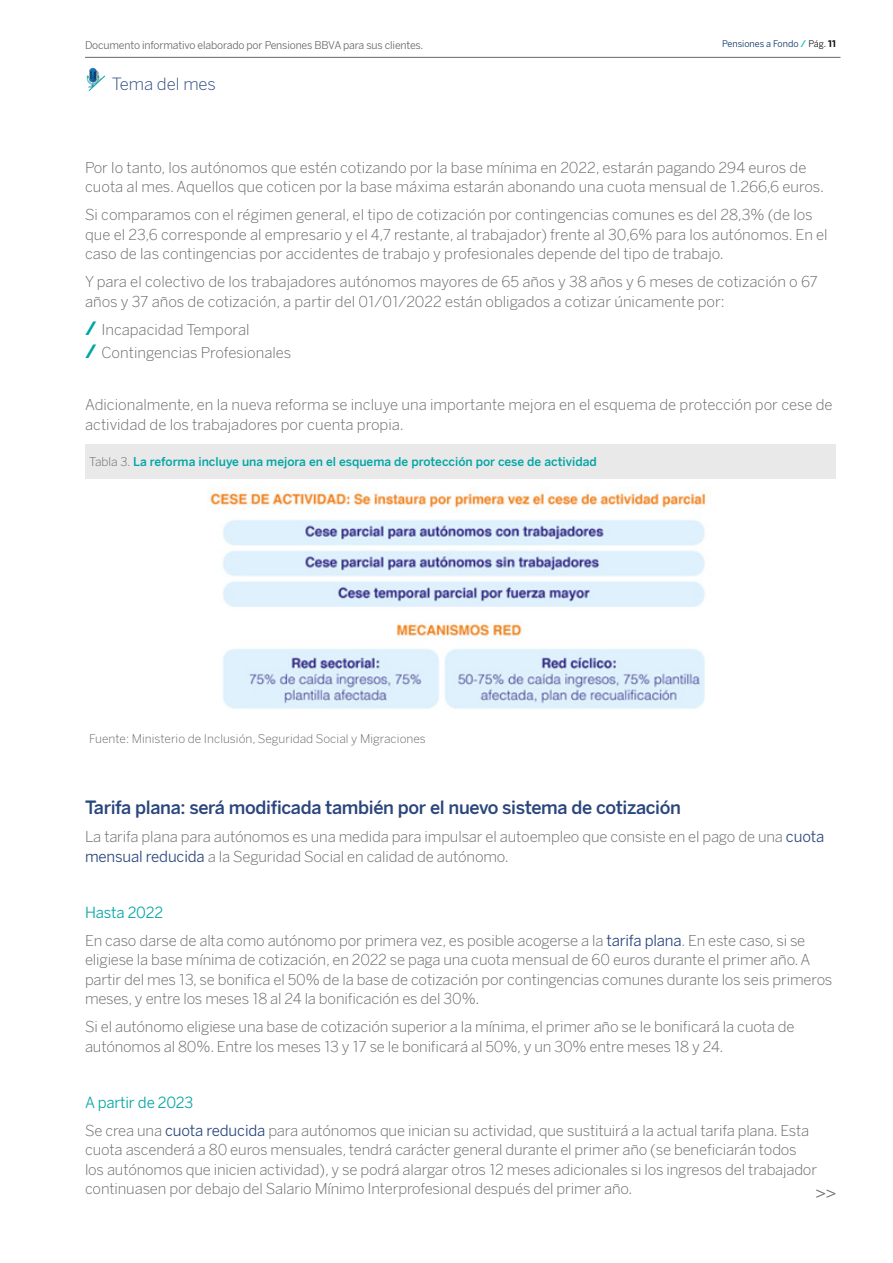
<style>
.page{position:relative;width:893px;height:1263px;background:#fff}
.page>*{position:absolute;margin:0;border:0;box-sizing:border-box;transform-origin:0 0}
.t1{font:300 18px "BBVA Benton Sans";letter-spacing:-.02em;color:#2a467c}
.t2{font:300 16.8px "BBVA Benton Sans";color:#2a467c}
.t3{font:16.5px "BBVA Benton Sans";color:#666}
.t4{font:300 15px/19.5px "BBVA Benton Sans";letter-spacing:-.01em;color:#666}
.t5{font:15px "BBVA Benton Sans";letter-spacing:-.01em;color:#02a5a5}
.t6{font:300 12px "BBVA Benton Sans";color:#02a5a5}
.t7{font:300 12px "BBVA Benton Sans";color:#666}
.t8{font:10.5px "BBVA Benton Sans";letter-spacing:-.015em;color:#666}
.t9{font:9px "BBVA Benton Sans";color:#043263}
.s1{font-weight:700;color:#2dcccd}
.s2{color:#121212}
.s3{font-weight:700;color:#121212}
.s4{font-weight:700;font-size:18px;color:#02a5a5}
.s5{color:#666}
.s6{font-weight:400;color:#2a467c}
</style>
<div class="page">
<hr style="left:85px;top:57px;width:755px;height:1px;background:#666">
<div style="left:85px;top:444px;width:751px;height:34px;background:#e9e9e9"></div>
<img style="left:210px;top:488px;width:496px;height:221px">
<img style="left:86px;top:67px;width:13px;height:15px">
<svg style="left:88px;top:75px;width:17px;height:16px"></svg>
<p class="t8" style="left:85px;top:39px;width:340px">Documento informativo elaborado por Pensiones BBVA para sus clientes.</p>
<p class="t9" style="left:722px;top:39px;width:116px">Pensiones a Fondo <span class="s1">/</span> <span class="s2">Pág.</span> <span class="s3">11</span></p>
<p class="t2" style="left:112px;top:74px;width:106px">Tema del mes</p>
<p class="t4" style="left:85px;top:157px;width:741px">Por lo tanto, los autónomos que estén cotizando por la base mínima en 2022, estarán pagando 294 euros de cuota al mes. Aquellos que coticen por la base máxima estarán abonando una cuota mensual de 1.266,6 euros.</p>
<p class="t4" style="left:85px;top:205px;width:744px">Si comparamos con el régimen general, el tipo de cotización por contingencias comunes es del 28,3% (de los que el 23,6 corresponde al empresario y el 4,7 restante, al trabajador) frente al 30,6% para los autónomos. En el caso de las contingencias por accidentes de trabajo y profesionales depende del tipo de trabajo.</p>
<p class="t4" style="left:85px;top:272px;width:734px">Y para el colectivo de los trabajadores autónomos mayores de 65 años y 38 años y 6 meses de cotización o 67 años y 37 años de cotización, a partir del 01/01/2022 están obligados a cotizar únicamente por:</p>
<p class="t4" style="left:85px;top:319px;width:166px"><span class="s4">/</span> Incapacidad Temporal</p>
<p class="t4" style="left:85px;top:343px;width:208px"><span class="s4">/</span> Contingencias Profesionales</p>
<p class="t4" style="left:85px;top:395px;width:749px">Adicionalmente, en la nueva reforma se incluye una importante mejora en el esquema de protección por cese de actividad de los trabajadores por cuenta propia.</p>
<p class="t6" style="left:89px;top:454px;width:509px"><span class="s5">Tabla 3.</span> La reforma incluye una mejora en el esquema de protección por cese de actividad</p>
<p class="t7" style="left:89px;top:731px;width:338px">Fuente: Ministerio de Inclusión, Seguridad Social y Migraciones</p>
<p class="t1" style="left:85px;top:796px;width:597px">Tarifa plana: será modificada también por el nuevo sistema de cotización</p>
<p class="t4" style="left:85px;top:827px;width:741px">La tarifa plana para autónomos es una medida para impulsar el autoempleo que consiste en el pago de una <span class="s6">cuota mensual reducida</span> a la Seguridad Social en calidad de autónomo.</p>
<p class="t5" style="left:85px;top:903px;width:80px">Hasta 2022</p>
<p class="t4" style="left:85px;top:930px;width:749px">En caso darse de alta como autónomo por primera vez, es posible acogerse a la <span class="s6">tarifa plana</span>. En este caso, si se eligiese la base mínima de cotización, en 2022 se paga una cuota mensual de 60 euros durante el primer año. A partir del mes 13, se bonifica el 50% de la base de cotización por contingencias comunes durante los seis primeros meses, y entre los meses 18 al 24 la bonificación es del 30%.</p>
<p class="t4" style="left:85px;top:1017px;width:711px">Si el autónomo eligiese una base de cotización superior a la mínima, el primer año se le bonificará la cuota de autónomos al 80%. Entre los meses 13 y 17 se le bonificará al 50%, y un 30% entre meses 18 y 24.</p>
<p class="t5" style="left:85px;top:1093px;width:110px">A partir de 2023</p>
<p class="t4" style="left:85px;top:1120px;width:734px">Se crea una <span class="s6">cuota reducida</span> para autónomos que inician su actividad, que sustituirá a la actual tarifa plana. Esta cuota ascenderá a 80 euros mensuales, tendrá carácter general durante el primer año (se beneficiarán todos los autónomos que inicien actividad), y se podrá alargar otros 12 meses adicionales si los ingresos del trabajador continuasen por debajo del Salario Mínimo Interprofesional después del primer año.</p>
<p class="t3" style="left:815px;top:1183px;width:22px">&gt;&gt;</p>
</div>
